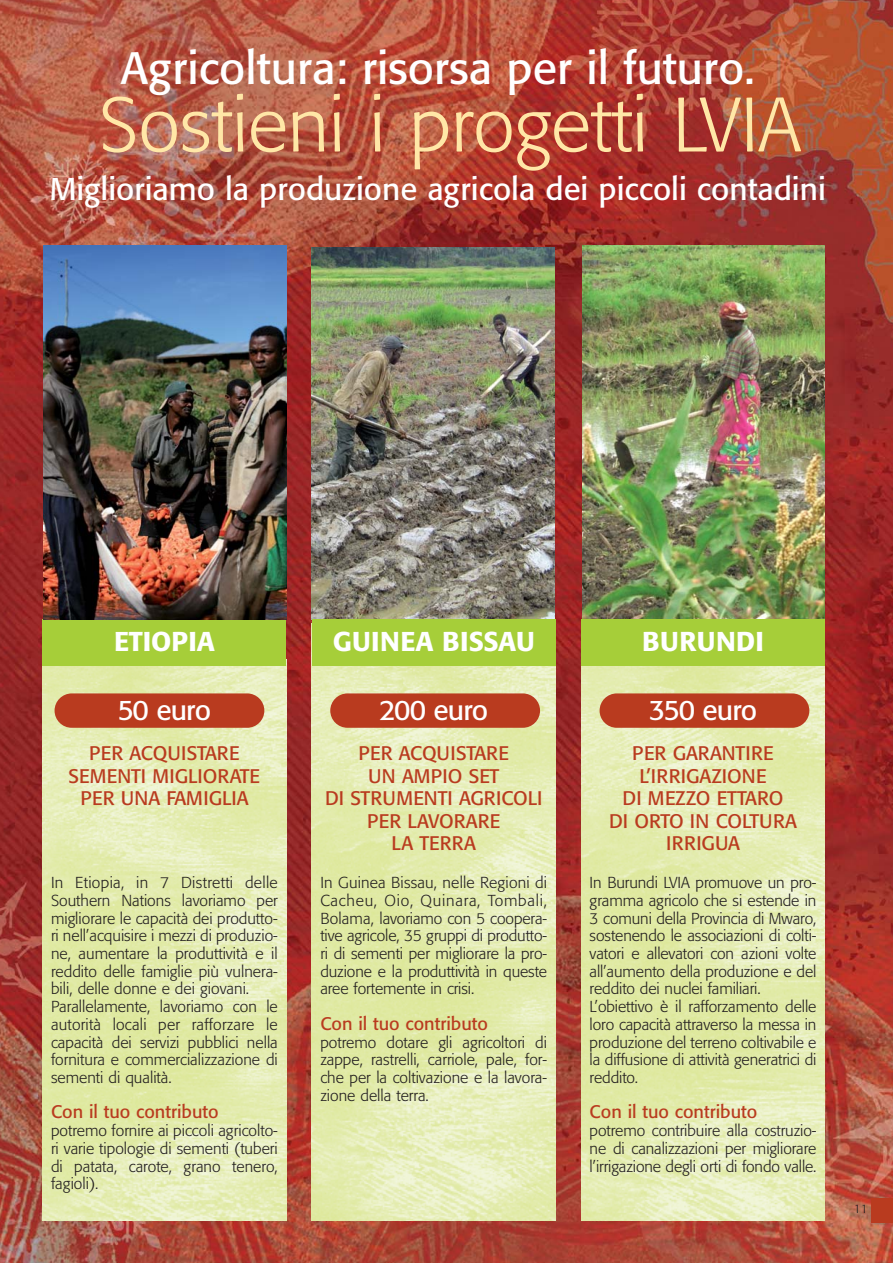
<style>
.page{position:relative;width:893px;height:1263px;background:#fff}
.page>*{position:absolute;margin:0;border:0;box-sizing:border-box;transform-origin:0 0}
.t1{font:300 76.2px "Formata";color:#ffe7a7}
.t2{font:45px "Formata";color:#fff}
.t3{font:31.2px "Formata";color:#fff}
.t4{font:28.05px "Formata";letter-spacing:-.03em;color:#fff}
.t5{font:500 27px "Formata";color:#fff}
.t6{font:500 27px "Formata";letter-spacing:.02em;color:#fff}
.t7{font:19.5px/22.5px "Formata";color:#b93b1f;text-align:center}
.t8{font:18px "Formata";color:#b93b1f}
.t9{font:300 15.75px/17.7px "Formata";color:#231f20;text-align:justify}
.t10{font:300 12px "Formata";color:#231f20}
</style>
<div class="page">
<img style="left:1px;top:0;width:892px;height:1262px">
<img style="left:583px;top:245px;width:242px;height:374px">
<div style="left:871px;top:1198px;width:22px;height:24px;background:#b93b1f"></div>
<img style="left:43px;top:666px;width:243px;height:554px">
<div style="left:43px;top:619px;width:243px;height:47px;background:#a6ce39"></div>
<img style="left:581px;top:666px;width:244px;height:554px">
<div style="left:581px;top:619px;width:244px;height:47px;background:#a6ce39"></div>
<img style="left:44px;top:245px;width:242px;height:374px">
<img style="left:312px;top:248px;width:242px;height:371px">
<img style="left:312px;top:666px;width:244px;height:554px">
<div style="left:312px;top:619px;width:244px;height:47px;background:#a6ce39"></div>
<div style="left:55px;top:693px;width:209px;height:35px;background:#b93b1f;border-radius:17px"></div>
<div style="left:330px;top:693px;width:210px;height:35px;background:#b93b1f;border-radius:17px"></div>
<div style="left:600px;top:693px;width:209px;height:35px;background:#b93b1f;border-radius:17px"></div>
<h2 class="t2" style="left:121px;top:48px;width:635px">Agricoltura: risorsa per il futuro.</h2>
<h1 class="t1" style="left:99px;top:91px;width:704px">Sostieni i progetti LVIA</h1>
<h3 class="t3" style="left:50px;top:175px;width:777px">Miglioriamo la produzione agricola dei piccoli contadini</h3>
<h3 class="t5" style="left:114px;top:629px;width:102px">ETIOPIA</h3>
<h3 class="t4" style="left:118px;top:697px;width:95px">50 euro</h3>
<p class="t7" style="left:69px;top:744px;width:193px">PER ACQUISTARE<br>SEMENTI MIGLIORATE<br>PER UNA FAMIGLIA</p>
<p class="t9" style="left:51px;top:875px;width:228px;text-align:left">In Etiopia, in 7 Distretti delle Southern Nations lavoriamo per migliorare le capacità dei produtto&shy;ri nell’acquisire i mezzi di produzio&shy;ne, aumentare la produttività e il reddito delle famiglie più vulnera&shy;bili, delle donne e dei giovani.<br>Parallelamente, lavoriamo con le autorità locali per rafforzare le capacità dei servizi pubblici nella fornitura e commercializzazione di sementi di qualità.</p>
<p class="t8" style="left:51px;top:1104px;width:169px">Con il tuo contributo</p>
<p class="t9" style="left:51px;top:1123px;width:228px">potremo fornire ai piccoli agricolto&shy;ri varie tipologie di sementi (tuberi di patata, carote, grano tenero, fagioli).</p>
<h3 class="t5" style="left:333px;top:629px;width:203px">GUINEA BISSAU</h3>
<h3 class="t4" style="left:379px;top:697px;width:111px">200 euro</h3>
<p class="t7" style="left:325px;top:744px;width:219px">PER ACQUISTARE<br>UN AMPIO SET<br>DI STRUMENTI AGRICOLI<br>PER LAVORARE<br>LA TERRA</p>
<p class="t9" style="left:320px;top:875px;width:228px">In Guinea Bissau, nelle Regioni di Cacheu, Oio, Quinara, Tombali, Bolama, lavoriamo con 5 coopera&shy;tive agricole, 35 gruppi di produtto&shy;ri di sementi per migliorare la pro&shy;duzione e la produttività in queste aree fortemente in crisi.</p>
<p class="t8" style="left:320px;top:1015px;width:169px">Con il tuo contributo</p>
<p class="t9" style="left:320px;top:1034px;width:228px">potremo dotare gli agricoltori di zappe, rastrelli, carriole, pale, for&shy;che per la coltivazione e la lavora&shy;zione della terra.</p>
<h3 class="t6" style="left:642px;top:629px;width:123px">BURUNDI</h3>
<h3 class="t4" style="left:649px;top:697px;width:110px">350 euro</h3>
<p class="t7" style="left:609px;top:744px;width:189px">PER GARANTIRE<br>L’IRRIGAZIONE<br>DI MEZZO ETTARO<br>DI ORTO IN COLTURA<br>IRRIGUA</p>
<p class="t9" style="left:590px;top:875px;width:228px;text-align:left">In Burundi LVIA promuove un pro&shy;gramma agricolo che si estende in 3 comuni della Provincia di Mwaro, sostenendo le associazioni di colti&shy;vatori e allevatori con azioni volte all’aumento della produzione e del reddito dei nuclei familiari.<br>L’obiettivo è il rafforzamento delle loro capacità attraverso la messa in produzione del terreno coltivabile e la diffusione di attività generatrici di reddito.</p>
<p class="t8" style="left:590px;top:1104px;width:169px">Con il tuo contributo</p>
<p class="t9" style="left:590px;top:1123px;width:228px">potremo contribuire alla costruzio&shy;ne di canalizzazioni per migliorare l’irrigazione degli orti di fondo valle.</p>
<p class="t10" style="left:854px;top:1203px;width:15px">11</p>
</div>
